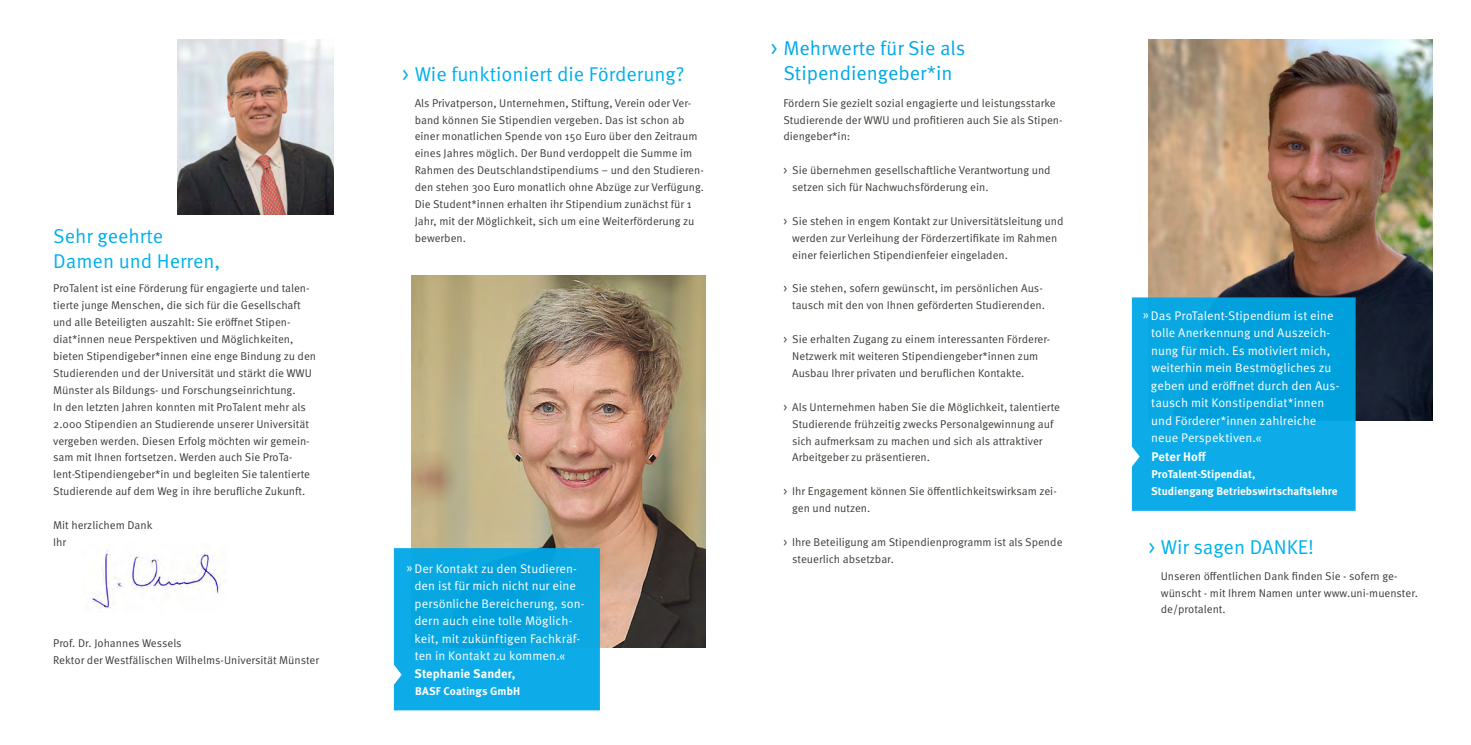
<style>
.page{position:relative;width:1471px;height:745px;background:#fff}
.page>*{position:absolute;margin:0;border:0;box-sizing:border-box;transform-origin:0 0}
.Fließtext{font:20px "Meta OT";color:#00b0eb}
.t1{font:20px/25px "Meta OT";color:#00a8e7;text-align:center}
.t2{font:12.5px/17.5px "Meta OT";color:#fff}
.t3{font:700 12.5px "Meta OT";letter-spacing:.005em;color:#fff}
.Fließtext-2{font:11.25px/16.9px "Meta OT";color:#3c3c3b}
.Fließtext-3{font:11.25px/16.9px "Meta OT";color:#3c3c37}
.t4{font:700 11.25px/16.9px "Meta OT";color:#fff}
.s1{font-weight:700}
</style>
<div class="page">
<img style="left:90px;top:550px;width:130px;height:62px">
<img style="left:178px;top:39px;width:155px;height:175px">
<img style="left:1148px;top:39px;width:283px;height:381px">
<svg style="left:1131px;top:297px;width:224px;height:213px;background:#09a6e2"></svg>
<img style="left:411px;top:275px;width:294px;height:371px">
<svg style="left:394px;top:547px;width:206px;height:163px;background:#0ba8e2"></svg>
<p class="Fließtext" style="left:53px;top:223px;width:112px">Sehr geehrte</p>
<p class="Fließtext" style="left:53px;top:248px;width:169px">Damen und Herren,</p>
<p class="Fließtext-2" style="left:53px;top:280px;width:264px">ProTalent ist eine Förderung für engagierte und talen&shy;tierte junge Menschen, die sich für die Gesellschaft und alle Beteiligten auszahlt: Sie eröffnet Stipen&shy;diat*innen neue Perspektiven und Möglichkeiten, bieten Stipendigeber*innen eine enge Bindung zu den Studierenden und der Universität und stärkt die WWU Münster als Bildungs- und Forschungseinrichtung.<br>In den letzten Jahren konnten mit ProTalent mehr als 2.000 Stipendien an Studierende unserer Universität vergeben werden. Diesen Erfolg möchten wir gemein&shy;sam mit Ihnen fortsetzen. Werden auch Sie ProTa&shy;lent-Stipendiengeber*in und begleiten Sie talentierte Studierende auf dem Weg in ihre berufliche Zukunft.</p>
<p class="Fließtext-2" style="left:53px;top:516px;width:101px">Mit herzlichem Dank</p>
<p class="Fließtext-2" style="left:53px;top:533px;width:15px">Ihr</p>
<p class="Fließtext-2" style="left:53px;top:634px;width:130px">Prof. Dr. Johannes Wessels</p>
<p class="Fließtext-2" style="left:53px;top:651px;width:267px">Rektor der Westfälischen Wilhelms-Universität Münster</p>
<p class="t1" style="left:771px;top:36px;width:196px">&gt; Mehrwerte für Sie als<br>Stipendiengeber*in</p>
<p class="Fließtext" style="left:402px;top:62px;width:284px">&gt; Wie funktioniert die Förderung?</p>
<p class="Fließtext-2" style="left:415px;top:94px;width:291px">Als Privatperson, Unternehmen, Stiftung, Verein oder Ver&shy;band können Sie Stipendien vergeben. Das ist schon ab einer monatlichen Spende von 150 Euro über den Zeitraum eines Jahres möglich. Der Bund verdoppelt die Summe im Rahmen des Deutschlandstipendiums – und den Studieren&shy;den stehen 300 Euro monatlich ohne Abzüge zur Verfügung.<br>Die Student*innen erhalten ihr Stipendium zunächst für 1<br>Jahr, mit der Möglichkeit, sich um eine Weiterförderung zu bewerben.</p>
<p class="Fließtext-3" style="left:783px;top:94px;width:281px">Fördern Sie gezielt sozial engagierte und leistungsstarke<br>Studierende der WWU und profitieren auch Sie als Stipen&shy;diengeber*in:</p>
<p class="Fließtext-3" style="left:792px;top:162px;width:260px;text-indent:-9px">&gt; Sie übernehmen gesellschaftliche Verantwortung und setzen sich für Nachwuchsförderung ein.</p>
<p class="Fließtext-3" style="left:792px;top:212px;width:273px;text-indent:-9px">&gt; Sie stehen in engem Kontakt zur Universitätsleitung und werden zur Verleihung der Förderzertifikate im Rahmen einer feierlichen Stipendienfeier eingeladen.</p>
<p class="Fließtext-3" style="left:783px;top:280px;width:263px;text-align:right">&gt; Sie stehen, sofern gewünscht, im persönlichen Aus&shy;tausch mit den von Ihnen geförderten Studierenden.</p>
<p class="Fließtext-3" style="left:792px;top:331px;width:260px;text-indent:-9px">&gt; Sie erhalten Zugang zu einem interessanten Förderer-<br>Netzwerk mit weiteren Stipendiengeber*innen zum<br>Ausbau Ihrer privaten und beruflichen Kontakte.</p>
<p class="Fließtext-3" style="left:792px;top:398px;width:269px;text-indent:-9px">&gt; Als Unternehmen haben Sie die Möglichkeit, talentierte Studierende frühzeitig zwecks Personalgewinnung auf sich aufmerksam zu machen und sich als attraktiver Arbeitgeber zu präsentieren.</p>
<p class="Fließtext-3" style="left:792px;top:482px;width:266px;text-indent:-9px">&gt; Ihr Engagement können Sie öffentlichkeitswirksam zei&shy;gen und nutzen.</p>
<p class="Fließtext-3" style="left:792px;top:533px;width:272px;text-indent:-9px">&gt; Ihre Beteiligung am Stipendienprogramm ist als Spende steuerlich absetzbar.</p>
<p class="t2" style="left:414px;top:559px;width:172px;text-indent:-8px">» Der Kontakt zu den Studieren&shy;den ist für mich nicht nur eine persönliche Bereicherung, son&shy;dern auch eine tolle Möglich&shy;keit, mit zukünftigen Fachkräf&shy;ten in Kontakt zu kommen.«<br><span class="s1">Stephanie Sander,</span></p>
<p class="t4" style="left:415px;top:682px;width:107px">BASF Coatings GmbH</p>
<p class="t2" style="left:1151px;top:306px;width:190px;text-indent:-8px">» Das ProTalent-Stipendium ist eine tolle Anerkennung und Auszeich&shy;nung für mich. Es motiviert mich, weiterhin mein Bestmögliches zu geben und eröffnet durch den Aus&shy;tausch mit Konstipendiat*innen und Förderer*innen zahlreiche neue Perspektiven.«</p>
<p class="t3" style="left:1151px;top:448px;width:56px">Peter Hoff</p>
<p class="t4" style="left:1151px;top:465px;width:188px">ProTalent-Stipendiat,<br>Studiengang Betriebswirtschaftslehre</p>
<p class="Fließtext" style="left:1148px;top:535px;width:167px">&gt; Wir sagen DANKE!</p>
<p class="Fließtext-2" style="left:1160px;top:567px;width:259px">Unseren öffentlichen Dank finden Sie - sofern ge&shy;wünscht - mit Ihrem Namen unter www.uni-muenster. de/protalent.</p>
</div>
